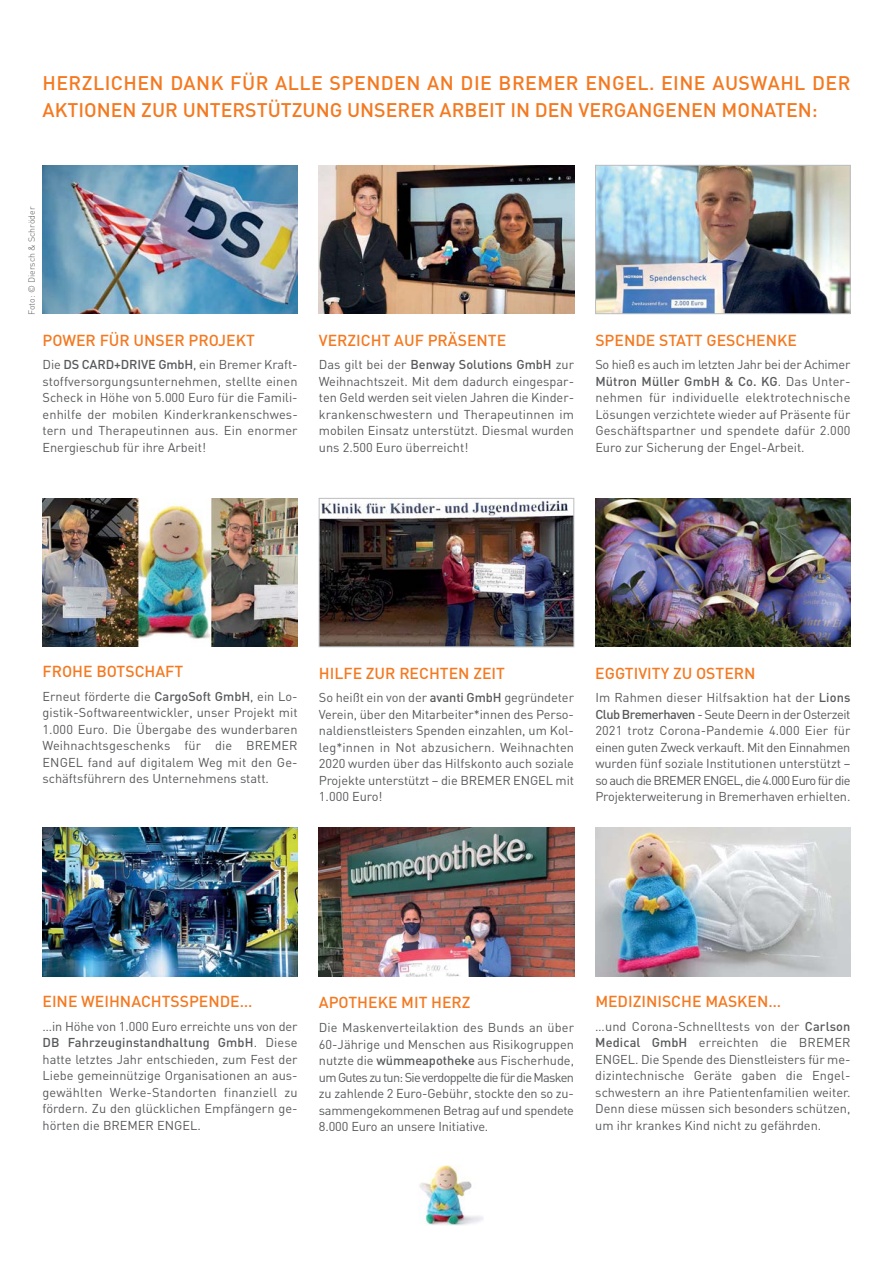
<style>
.page{position:relative;width:893px;height:1263px;background:#fff}
.page>*{position:absolute;margin:0;border:0;box-sizing:border-box;transform-origin:0 0}
.t1{font:500 19.5px/27px "DIN";color:#f47920}
.t2{font:500 15.75px "DIN";color:#f47920}
.t3{font:12.75px/16.5px "DIN";color:#58595b;text-align:justify}
.t4{font:300 8.85px "DIN";color:#58595b}
.s1{font-weight:500}
</style>
<div class="page">
<img style="left:419px;top:1166px;width:64px;height:59px">
<img style="left:43px;top:165px;width:255px;height:149px">
<img style="left:319px;top:165px;width:255px;height:149px">
<img style="left:597px;top:167px;width:251px;height:145px">
<div style="left:595px;top:165px;width:255px;height:149px;border:1px solid #bbbdc0"></div>
<img style="left:319px;top:828px;width:255px;height:149px">
<img style="left:321px;top:500px;width:251px;height:145px">
<div style="left:319px;top:498px;width:255px;height:149px;border:1px solid #bbbdc0"></div>
<img style="left:595px;top:498px;width:255px;height:149px">
<img style="left:43px;top:828px;width:255px;height:149px">
<img style="left:43px;top:498px;width:255px;height:149px">
<img style="left:595px;top:828px;width:255px;height:149px">
<h1 class="t1" style="left:43px;top:71px;width:809px">HERZLICHEN DANK FÜR ALLE SPENDEN AN DIE BREMER ENGEL. EINE AUSWAHL DER<br>AKTIONEN ZUR UNTERSTÜTZUNG UNSERER ARBEIT IN DEN VERGANGENEN MONATEN:</h1>
<p class="t4" style="left:29px;top:315px;width:110px;rotate:-90deg">Foto: © Diersch &amp; Schröder</p>
<p class="t2" style="left:43px;top:334px;width:214px">POWER FÜR UNSER PROJEKT</p>
<p class="t2" style="left:319px;top:334px;width:189px">VERZICHT AUF PRÄSENTE</p>
<p class="t2" style="left:595px;top:334px;width:203px">SPENDE STATT GESCHENKE</p>
<p class="t3" style="left:43px;top:356px;width:257px">Die <span class="s1">DS CARD+DRIVE GmbH</span>, ein Bremer Kraft&shy;stoffversorgungsunternehmen, stellte einen Scheck in Höhe von 5.000 Euro für die Famili&shy;enhilfe der mobilen Kinderkrankenschwes&shy;tern und Therapeutinnen aus. Ein enormer Energieschub für ihre Arbeit!</p>
<p class="t3" style="left:319px;top:356px;width:257px">Das gilt bei der <span class="s1">Benway Solutions GmbH</span> zur Weihnachtszeit. Mit dem dadurch eingespar&shy;ten Geld werden seit vielen Jahren die Kinder&shy;krankenschwestern und Therapeutinnen im mobilen Einsatz unterstützt. Diesmal wurden uns 2.500 Euro überreicht!</p>
<p class="t3" style="left:595px;top:356px;width:257px">So hieß es auch im letzten Jahr bei der Achimer <span class="s1">Mütron Müller GmbH &amp; Co. KG</span>. Das Unter&shy;nehmen für individuelle elektrotechnische Lösungen verzichtete wieder auf Präsente für Geschäftspartner und spendete dafür 2.000<br>Euro zur Sicherung der Engel-Arbeit.</p>
<p class="t2" style="left:43px;top:666px;width:142px">FROHE BOTSCHAFT</p>
<p class="t2" style="left:319px;top:667px;width:188px">HILFE ZUR RECHTEN ZEIT</p>
<p class="t2" style="left:595px;top:667px;width:162px">EGGTIVITY ZU OSTERN</p>
<p class="t3" style="left:43px;top:688px;width:257px">Erneut förderte die <span class="s1">CargoSoft GmbH</span>, ein Lo&shy;gistik-Softwareentwickler, unser Projekt mit 1.000 Euro. Die Übergabe des wunderbaren Weihnachtsgeschenks für die BREMER ENGEL fand auf digitalem Weg mit den Ge&shy;schäftsführern des Unternehmens statt.</p>
<p class="t3" style="left:319px;top:689px;width:257px">So heißt ein von der <span class="s1">avanti GmbH</span> gegründeter Verein, über den Mitarbeiter*innen des Perso&shy;naldienstleisters Spenden einzahlen, um Kol&shy;leg*innen in Not abzusichern. Weihnachten 2020 wurden über das Hilfskonto auch soziale Projekte unterstützt – die BREMER ENGEL mit 1.000 Euro!</p>
<p class="t3" style="left:595px;top:689px;width:257px">Im Rahmen dieser Hilfsaktion hat der <span class="s1">Lions Club Bremerhaven</span> - Seute Deern in der Osterzeit 2021 trotz Corona-Pandemie 4.000 Eier für einen guten Zweck verkauft. Mit den Einnahmen wurden fünf soziale Institutionen unterstützt – so auch die BREMER ENGEL, die 4.000 Euro für die Projekterweiterung in Bremerhaven erhielten.</p>
<p class="t2" style="left:43px;top:996px;width:211px">EINE WEIHNACHTSSPENDE…</p>
<p class="t3" style="left:43px;top:1017px;width:257px">…in Höhe von 1.000 Euro erreichte uns von der <span class="s1">DB Fahrzeuginstandhaltung GmbH</span>. Diese hatte letztes Jahr entschieden, zum Fest der Liebe gemeinnützige Organisationen an aus&shy;gewählten Werke-Standorten finanziell zu fördern. Zu den glücklichen Empfängern ge&shy;hörten die BREMER ENGEL.</p>
<p class="t2" style="left:319px;top:997px;width:153px">APOTHEKE MIT HERZ</p>
<p class="t3" style="left:319px;top:1019px;width:257px">Die Maskenverteilaktion des Bunds an über 60-Jährige und Menschen aus Risikogruppen nutzte die <span class="s1">wümmeapotheke</span> aus Fischerhude, um Gutes zu tun: Sie verdoppelte die für die Masken zu zahlende 2 Euro-Gebühr, stockte den so zu&shy;sammengekommenen Betrag auf und spendete 8.000 Euro an unsere Initiative.</p>
<p class="t2" style="left:595px;top:996px;width:187px">MEDIZINISCHE MASKEN…</p>
<p class="t3" style="left:595px;top:1018px;width:257px">…und Corona-Schnelltests von der <span class="s1">Carlson Medical GmbH</span> erreichten die BREMER ENGEL. Die Spende des Dienstleisters für me&shy;dizintechnische Geräte gaben die Engel&shy;schwestern an ihre Patientenfamilien weiter.<br>Denn diese müssen sich besonders schützen, um ihr krankes Kind nicht zu gefährden.</p>
</div>
